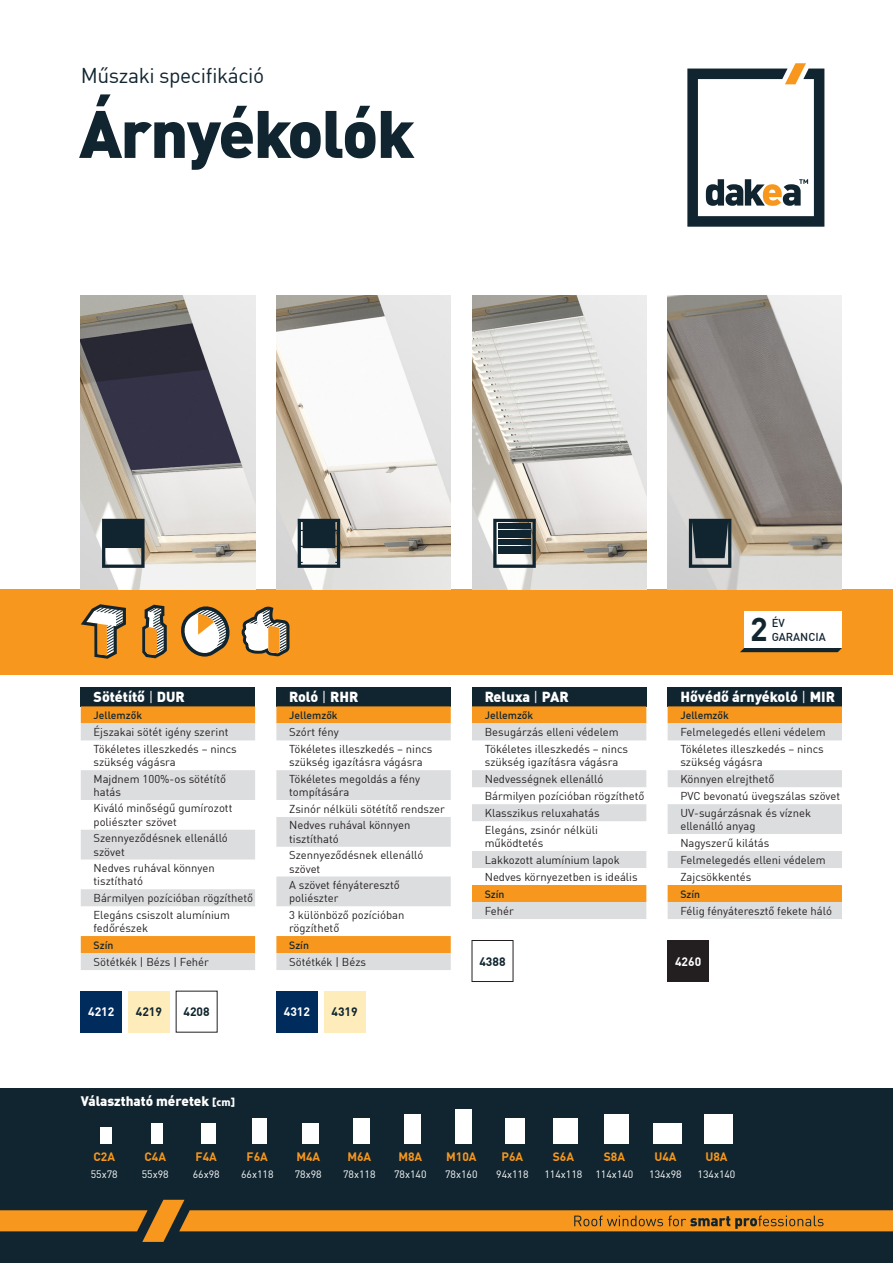
<style>
.page{position:relative;width:893px;height:1263px;background:#fff}
.page>*{position:absolute;margin:0;border:0;box-sizing:border-box;transform-origin:0 0}
.t1{font:900 66px "DIN Offc Pro";letter-spacing:-.025em;color:#112530}
.t2{font:700 32.55px "DIN Offc Pro";color:#112530}
.t3{font:21px "DIN Offc Pro";letter-spacing:-.02em;color:#112530}
.Paragraph_Style_1{font:900 14.25px "DIN Offc Pro";color:#fff}
.t4{font:900 13.5px "DIN Offc Pro";color:#fff}
.t5{font:700 12px "DIN Offc Pro";color:#f7971d}
.t6{font:700 12px "DIN Offc Pro";color:#112530}
.t7{font:700 12px "DIN Offc Pro";color:#fff}
.t8{font:11.25px/13.5px "DIN Offc Pro";color:#231f20}
.t9{font:500 11.25px "DIN Offc Pro";color:#112530}
.t10{font:10.5px "DIN Offc Pro";color:#fff}
.t11{font:500 10.5px "DIN Offc Pro";color:#112530}
.s1{font-weight:400}
.s2{font-size:10.5px}
</style>
<div class="page">
<div style="left:0;top:1089px;width:893px;height:174px;background:#112530"></div>
<svg style="left:0;top:1200px;width:893px;height:42px"></svg>
<svg style="left:687px;top:63px;width:137px;height:164px"></svg>
<div style="left:0;top:589px;width:893px;height:85px;background:#f7971d"></div>
<div style="left:81px;top:687px;width:174px;height:19px;background:#112530"></div>
<svg style="left:81px;top:706px;width:174px;height:264px"></svg>
<div style="left:472px;top:687px;width:174px;height:19px;background:#112530"></div>
<svg style="left:472px;top:706px;width:174px;height:213px"></svg>
<div style="left:276px;top:687px;width:175px;height:19px;background:#112530"></div>
<svg style="left:276px;top:706px;width:175px;height:264px"></svg>
<div style="left:668px;top:687px;width:174px;height:19px;background:#112530"></div>
<svg style="left:668px;top:706px;width:174px;height:213px"></svg>
<img style="left:276px;top:296px;width:175px;height:293px">
<img style="left:472px;top:296px;width:174px;height:293px">
<img style="left:668px;top:296px;width:174px;height:293px">
<img style="left:81px;top:296px;width:174px;height:293px">
<svg style="left:102px;top:519px;width:43px;height:49px"></svg>
<svg style="left:689px;top:519px;width:42px;height:49px"></svg>
<svg style="left:493px;top:519px;width:43px;height:49px"></svg>
<svg style="left:298px;top:519px;width:42px;height:49px"></svg>
<svg style="left:142px;top:605px;width:25px;height:53px"></svg>
<svg style="left:181px;top:606px;width:49px;height:51px"></svg>
<svg style="left:81px;top:604px;width:45px;height:55px"></svg>
<svg style="left:242px;top:607px;width:48px;height:49px"></svg>
<div style="left:472px;top:940px;width:41px;height:42px;border:1px solid #231f20"></div>
<div style="left:668px;top:941px;width:41px;height:41px;background:#231f20"></div>
<div style="left:276px;top:991px;width:41px;height:41px;background:#002c5d"></div>
<div style="left:324px;top:991px;width:41px;height:41px;background:#feedbb"></div>
<div style="left:81px;top:991px;width:41px;height:41px;background:#002c5d"></div>
<div style="left:128px;top:991px;width:41px;height:41px;background:#feedbb"></div>
<svg style="left:215px;top:1109px;width:363px;height:35px"></svg>
<div style="left:100px;top:1127px;width:12px;height:17px;background:#fff"></div>
<div style="left:151px;top:1123px;width:12px;height:21px;background:#fff"></div>
<div style="left:201px;top:1123px;width:14px;height:21px;background:#fff"></div>
<div style="left:252px;top:1119px;width:14px;height:25px;background:#fff"></div>
<div style="left:302px;top:1123px;width:17px;height:21px;background:#fff"></div>
<div style="left:353px;top:1119px;width:17px;height:25px;background:#fff"></div>
<div style="left:404px;top:1114px;width:17px;height:30px;background:#fff"></div>
<div style="left:455px;top:1110px;width:17px;height:34px;background:#fff"></div>
<div style="left:504px;top:1119px;width:20px;height:25px;background:#fff"></div>
<div style="left:553px;top:1119px;width:25px;height:25px;background:#fff"></div>
<div style="left:604px;top:1114px;width:25px;height:30px;background:#fff"></div>
<div style="left:653px;top:1123px;width:29px;height:21px;background:#fff"></div>
<div style="left:704px;top:1114px;width:29px;height:30px;background:#fff"></div>
<div style="left:744px;top:611px;width:98px;height:37px;background:#fff"></div>
<svg style="left:740px;top:648px;width:102px;height:4px"></svg>
<h3 class="t3" style="left:81px;top:59px;width:185px">Műszaki specifikáció</h3>
<p class="t1" style="left:79px;top:77px;width:337px">Árnyékolók</p>
<p class="Paragraph_Style_1" style="left:94px;top:685px;width:93px">Sötétítő <span class="s1">|</span> DUR</p>
<p class="t11" style="left:94px;top:707px;width:50px">Jellemzők</p>
<p class="t8" style="left:94px;top:724px;width:136px">Éjszakai sötét igény szerint</p>
<p class="t8" style="left:94px;top:741px;width:145px">Tökéletes illeszkedés – nincs szükség vágásra</p>
<p class="t8" style="left:94px;top:771px;width:134px">Majdnem 100%-os sötétítő hatás</p>
<p class="t8" style="left:94px;top:800px;width:140px">Kiváló minőségű gumírozott poliészter szövet</p>
<p class="t8" style="left:94px;top:830px;width:136px">Szennyeződésnek ellenálló szövet</p>
<p class="t8" style="left:94px;top:860px;width:123px">Nedves ruhával könnyen</p>
<p class="t8" style="left:94px;top:873px;width:51px">tisztítható</p>
<p class="t8" style="left:94px;top:890px;width:161px">Bármilyen pozícióban rögzíthető</p>
<p class="t8" style="left:94px;top:907px;width:138px">Elegáns csiszolt alumínium fedőrészek</p>
<p class="t11" style="left:94px;top:936px;width:21px">Szín</p>
<p class="t8" style="left:94px;top:954px;width:117px">Sötétkék | Bézs | Fehér</p>
<p class="Paragraph_Style_1" style="left:289px;top:685px;width:71px">Roló <span class="s1">|</span> RHR</p>
<p class="t11" style="left:289px;top:707px;width:50px">Jellemzők</p>
<p class="t8" style="left:289px;top:724px;width:51px">Szórt fény</p>
<p class="t8" style="left:289px;top:741px;width:145px">Tökéletes illeszkedés – nincs szükség igazításra vágásra</p>
<p class="t8" style="left:289px;top:771px;width:133px">Tökéletes megoldás a fény tompítására</p>
<p class="t8" style="left:289px;top:801px;width:157px">Zsinór nélküli sötétítő rendszer</p>
<p class="t8" style="left:289px;top:817px;width:123px">Nedves ruhával könnyen</p>
<p class="t8" style="left:289px;top:831px;width:51px">tisztítható</p>
<p class="t8" style="left:289px;top:847px;width:136px">Szennyeződésnek ellenálló szövet</p>
<p class="t8" style="left:289px;top:877px;width:112px">A szövet fényáteresztő</p>
<p class="t8" style="left:289px;top:890px;width:51px">poliészter</p>
<p class="t8" style="left:289px;top:907px;width:117px">3 különböző pozícióban rögzíthető</p>
<p class="t11" style="left:289px;top:936px;width:21px">Szín</p>
<p class="t8" style="left:289px;top:954px;width:79px">Sötétkék | Bézs</p>
<p class="t7" style="left:88px;top:1002px;width:28px">4212</p>
<p class="t6" style="left:136px;top:1002px;width:28px">4219</p>
<p class="t6" style="left:184px;top:1002px;width:28px">4208</p>
<p class="t7" style="left:284px;top:1002px;width:28px">4312</p>
<p class="t6" style="left:331px;top:1002px;width:28px">4319</p>
<p class="t4" style="left:81px;top:1089px;width:156px">Választható méretek <span class="s2">[cm]</span></p>
<p class="Paragraph_Style_1" style="left:485px;top:685px;width:85px">Reluxa <span class="s1">|</span> PAR</p>
<p class="t11" style="left:485px;top:707px;width:50px">Jellemzők</p>
<p class="t8" style="left:485px;top:724px;width:136px">Besugárzás elleni védelem</p>
<p class="t8" style="left:485px;top:741px;width:145px">Tökéletes illeszkedés – nincs szükség igazításra vágásra</p>
<p class="t8" style="left:485px;top:771px;width:120px">Nedvességnek ellenálló</p>
<p class="t8" style="left:485px;top:788px;width:161px">Bármilyen pozícióban rögzíthető</p>
<p class="t8" style="left:485px;top:805px;width:116px">Klasszikus reluxahatás</p>
<p class="t8" style="left:485px;top:822px;width:115px">Elegáns, zsinór nélküli működtetés</p>
<p class="t8" style="left:485px;top:852px;width:137px">Lakkozott alumínium lapok</p>
<p class="t8" style="left:485px;top:869px;width:154px">Nedves környezetben is ideális</p>
<p class="t11" style="left:485px;top:885px;width:21px">Szín</p>
<p class="t8" style="left:485px;top:903px;width:31px">Fehér</p>
<p class="t9" style="left:772px;top:614px;width:15px">ÉV</p>
<p class="t2" style="left:750px;top:602px;width:19px">2</p>
<p class="t9" style="left:772px;top:628px;width:56px">GARANCIA</p>
<p class="Paragraph_Style_1" style="left:680px;top:685px;width:156px">Hővédő árnyékoló <span class="s1">|</span> MIR</p>
<p class="t11" style="left:680px;top:707px;width:50px">Jellemzők</p>
<p class="t8" style="left:680px;top:724px;width:147px">Felmelegedés elleni védelem</p>
<p class="t8" style="left:680px;top:741px;width:145px">Tökéletes illeszkedés – nincs szükség vágásra</p>
<p class="t8" style="left:680px;top:771px;width:96px">Könnyen elrejthető</p>
<p class="t8" style="left:680px;top:788px;width:161px">PVC bevonatú üvegszálas szövet</p>
<p class="t8" style="left:680px;top:805px;width:132px">UV-sugárzásnak és víznek</p>
<p class="t8" style="left:680px;top:818px;width:77px">ellenálló anyag</p>
<p class="t8" style="left:680px;top:835px;width:91px">Nagyszerű kilátás</p>
<p class="t8" style="left:680px;top:852px;width:147px">Felmelegedés elleni védelem</p>
<p class="t8" style="left:680px;top:869px;width:73px">Zajcsökkentés</p>
<p class="t11" style="left:680px;top:885px;width:21px">Szín</p>
<p class="t8" style="left:680px;top:903px;width:153px">Félig fényáteresztő fekete háló</p>
<p class="t6" style="left:479px;top:951px;width:28px">4388</p>
<p class="t7" style="left:675px;top:951px;width:28px">4260</p>
<p class="t5" style="left:93px;top:1147px;width:23px">C2A</p>
<p class="t5" style="left:144px;top:1147px;width:23px">C4A</p>
<p class="t5" style="left:196px;top:1147px;width:23px">F4A</p>
<p class="t5" style="left:247px;top:1147px;width:23px">F6A</p>
<p class="t5" style="left:296px;top:1147px;width:25px">M4A</p>
<p class="t5" style="left:347px;top:1147px;width:25px">M6A</p>
<p class="t5" style="left:398px;top:1147px;width:25px">M8A</p>
<p class="t5" style="left:446px;top:1147px;width:32px">M10A</p>
<p class="t5" style="left:502px;top:1147px;width:23px">P6A</p>
<p class="t5" style="left:553px;top:1147px;width:23px">S6A</p>
<p class="t5" style="left:604px;top:1147px;width:23px">S8A</p>
<p class="t5" style="left:654px;top:1147px;width:24px">U4A</p>
<p class="t5" style="left:705px;top:1147px;width:24px">U8A</p>
<p class="t10" style="left:91px;top:1166px;width:28px">55x78</p>
<p class="t10" style="left:142px;top:1166px;width:28px">55x98</p>
<p class="t10" style="left:193px;top:1166px;width:28px">66x98</p>
<p class="t10" style="left:241px;top:1166px;width:34px">66x118</p>
<p class="t10" style="left:295px;top:1166px;width:28px">78x98</p>
<p class="t10" style="left:343px;top:1166px;width:34px">78x118</p>
<p class="t10" style="left:394px;top:1166px;width:34px">78x140</p>
<p class="t10" style="left:445px;top:1166px;width:34px">78x160</p>
<p class="t10" style="left:496px;top:1166px;width:34px">94x118</p>
<p class="t10" style="left:544px;top:1166px;width:39px">114x118</p>
<p class="t10" style="left:595px;top:1166px;width:39px">114x140</p>
<p class="t10" style="left:649px;top:1166px;width:34px">134x98</p>
<p class="t10" style="left:698px;top:1166px;width:39px">134x140</p>
</div>
